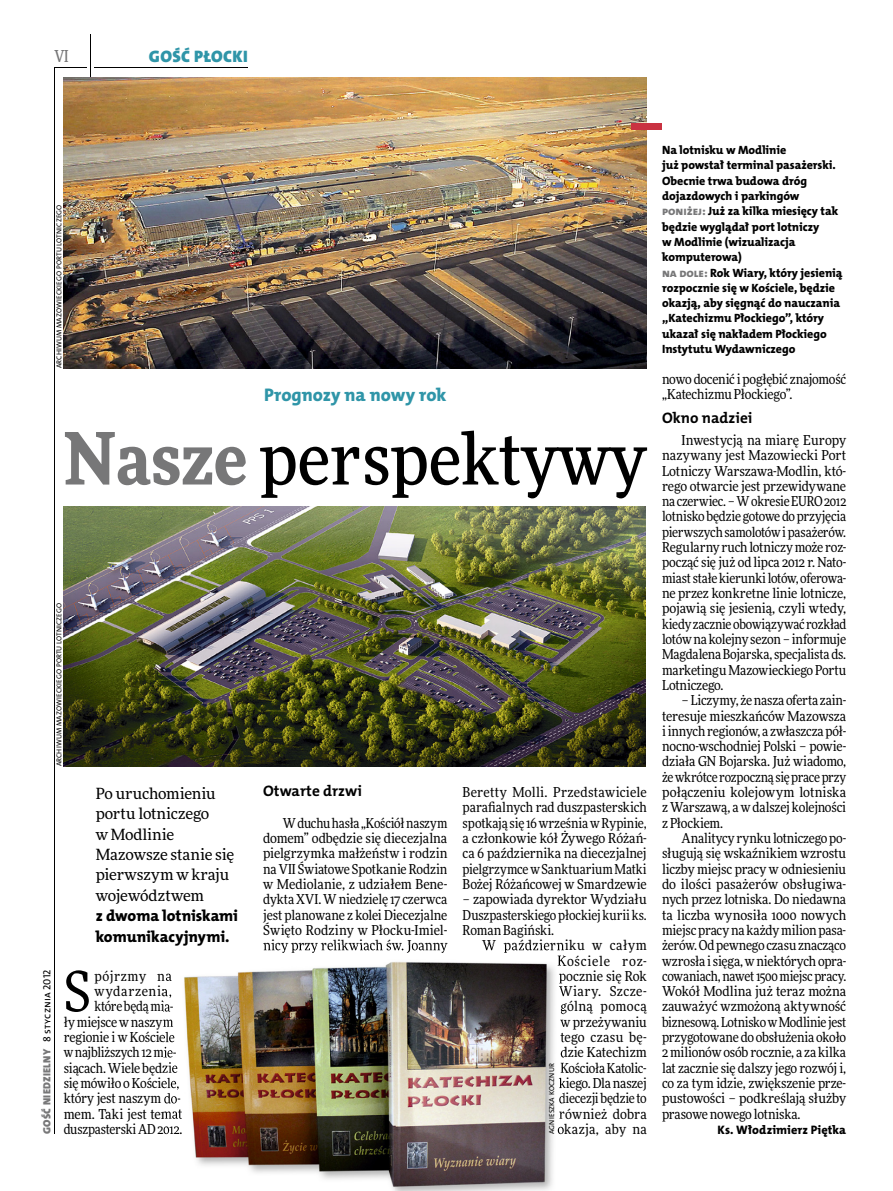
<style>
.page{position:relative;width:893px;height:1191px;background:#fff}
.page>*{position:absolute;margin:0;border:0;box-sizing:border-box;transform-origin:0 0}
.t1{font:500 72px "Freeday Narrow";color:#000}
.t2{font:55.95px "Freeday Narrow News";color:#000}
.t3{font:18.3px "The Mix HP8 Ex Bld";color:#2f95a8}
.t4{font:16.65px "The Mix HP9 Blk";letter-spacing:.02em;color:#2f95a8}
.t5{font:500 16.5px "Freeday Narrow";color:#777778;scale:.9 1}
.t6{font:15.75px/20.4px "The Mix HP8 Ex Bld";letter-spacing:-.005em;color:#000}
.t7{font:15.45px/20.4px "Freeday News";letter-spacing:-.01em;color:#000}
.t8{font:15.3px "The Mix HP7 Bld";color:#000}
.t9{font:13.65px/15.3px "Freeday Narrow News";letter-spacing:-.01em;color:#000;text-align:justify}
.t10{font:13.65px "Freeday Narrow News";letter-spacing:.04em;color:#000}
.t11{font:13.65px "Freeday Narrow News";letter-spacing:.045em;color:#000}
.t12{font:12.3px "The Mix HP8 Ex Bld";letter-spacing:.01em;color:#000}
.t13{font:12px/15.3px "The Mix HP8 Ex Bld";letter-spacing:-.005em;color:#000}
.t14{font:10.5px "The Mix HP9 Blk";letter-spacing:.025em;color:#777778}
.t15{font:7.2px "The Mix HP5 Plain";letter-spacing:.015em;color:#000}
.s1{font-weight:900;color:#777778}
.s2{font-family:"The Mix HP5 Plain";color:#000}
.s3{color:#777778}
</style>
<div class="page">
<hr style="left:54px;top:67px;width:1px;height:1067px;background:#000">
<hr style="left:90px;top:34px;width:1px;height:43px;background:#000">
<hr style="left:54px;top:67px;width:32px;height:1px;background:#000">
<hr style="left:95px;top:67px;width:153px;height:1px;background:#000">
<img style="left:64px;top:77px;width:583px;height:291px">
<img style="left:184px;top:994px;width:370px;height:197px">
<img style="left:184px;top:955px;width:374px;height:39px">
<svg style="left:163px;top:973px;width:12px;height:70px"></svg>
<img style="left:163px;top:1046px;width:13px;height:12px">
<img style="left:163px;top:1062px;width:15px;height:11px">
<img style="left:163px;top:1077px;width:16px;height:13px">
<img style="left:164px;top:1093px;width:16px;height:11px">
<img style="left:163px;top:1109px;width:18px;height:10px">
<img style="left:163px;top:1126px;width:18px;height:9px">
<img style="left:263px;top:945px;width:184px;height:8px">
<img style="left:484px;top:945px;width:79px;height:8px">
<svg style="left:558px;top:955px;width:5px;height:134px"></svg>
<img style="left:559px;top:1093px;width:4px;height:11px">
<svg style="left:558px;top:1111px;width:5px;height:24px"></svg>
<img style="left:64px;top:506px;width:582px;height:260px">
<div style="left:631px;top:123px;width:31px;height:6px;background:#c93241"></div>
<p class="t5" style="left:54px;top:46px;width:17px">VI</p>
<p class="t4" style="left:149px;top:46px;width:100px">GOŚĆ PŁOCKI</p>
<p class="t15" style="left:55px;top:368px;width:165px;rotate:-90deg">Archiwum mAzowieckiego portu Lotniczego</p>
<h3 class="t3" style="left:264px;top:383px;width:184px">Prognozy na nowy rok</h3>
<h1 class="t1" style="left:64px;top:414px;width:583px"><span class="s1">Nasze</span> perspektywy</h1>
<p class="t15" style="left:55px;top:766px;width:165px;rotate:-90deg">Archiwum mAzowieckiego portu Lotniczego</p>
<p class="t7" style="left:96px;top:782px;width:140px">Po uruchomieniu portu lotniczego<br>w Modlinie<br>Mazowsze stanie się pierwszym w kraju województwem</p>
<p class="t6" style="left:96px;top:905px;width:144px">z dwoma lotniskami komunikacyjnymi.</p>
<p class="t14" style="left:40px;top:1134px;width:166px;rotate:-90deg">GOŚĆ NIEDZIELNY <span class="s2">8 stycznia 2012</span></p>
<h2 class="t2" style="left:64px;top:957px;width:29px">S</h2>
<p class="t11" style="left:94px;top:967px;width:79px">pójrzmy na</p>
<p class="t10" style="left:94px;top:983px;width:79px">wydarzenia,</p>
<p class="t9" style="left:94px;top:998px;width:80px">które będą mia-</p>
<p class="t9" style="left:64px;top:1014px;width:111px">ły miejsce w naszym</p>
<p class="t9" style="left:64px;top:1029px;width:112px">regionie i w Kościele</p>
<p class="t9" style="left:64px;top:1044px;width:114px">w najbliższych 12 mie-</p>
<p class="t9" style="left:64px;top:1060px;width:115px">siącach. Wiele będzie</p>
<p class="t9" style="left:64px;top:1075px;width:117px">się mówiło o Kościele,</p>
<p class="t9" style="left:64px;top:1090px;width:119px">który jest naszym do-</p>
<p class="t9" style="left:64px;top:1106px;width:120px">mem. Taki jest temat</p>
<p class="t9" style="left:64px;top:1121px;width:120px">duszpasterski AD 2012.</p>
<p class="t8" style="left:263px;top:781px;width:100px">Otwarte drzwi</p>
<p class="t9" style="left:263px;top:815px;width:186px;text-indent:20px">W duchu hasła „Kościół naszym domem” odbędzie się diecezjalna pielgrzymka małżeństw i rodzin na VII Światowe Spotkanie Rodzin w Mediolanie, z udziałem Bene&shy;dykta XVI. W niedzielę 17 czerwca jest planowane z kolei Diecezjalne Święto Rodziny w Płocku-Imiel&shy;nicy przy relikwiach św. Joanny</p>
<p class="t9" style="left:463px;top:784px;width:186px">Beretty Molli. Przedstawiciele parafialnych rad duszpasterskich spotkają się 16 września w Rypinie, a członkowie kół Żywego Różań&shy;ca 6 października na diecezjalnej pielgrzymce w Sanktuarium Matki Bożej Różańcowej w Smardzewie</p>
<p class="t9" style="left:463px;top:891px;width:186px">– zapowiada dyrektor Wydziału Duszpasterskiego płockiej kurii ks.<br>Roman Bagiński.</p>
<p class="t9" style="left:557px;top:937px;width:91px;text-indent:-75px">W październiku w całym Kościele roz&shy;pocznie się Rok Wiary. Szcze&shy;gólną pomocą w przeżywaniu tego czasu bę&shy;dzie Katechizm Kościoła Katolic&shy;kiego. Dla naszej diecezji będzie to również dobra okazja, aby na</p>
<p class="t15" style="left:547px;top:1134px;width:72px;rotate:-90deg">AgnieszkA kocznur</p>
<p class="t13" style="left:662px;top:142px;width:182px">Na lotnisku w Modlinie<br>już powstał terminal pasażerski.<br>Obecnie trwa budowa dróg dojazdowych i parkingów <span class="s3">poniżej:</span> Już za kilka miesięcy tak będzie wyglądał port lotniczy<br>w Modlinie (wizualizacja komputerowa)<br><span class="s3">na dole:</span> Rok Wiary, który jesienią rozpocznie się w Kościele, będzie okazją, aby sięgnąć do nauczania „Katechizmu Płockiego”, który ukazał się nakładem Płockiego<br>Instytutu Wydawniczego</p>
<p class="t9" style="left:662px;top:371px;width:186px">nowo docenić i pogłębić znajomość „Katechizmu Płockiego”.</p>
<p class="t8" style="left:662px;top:408px;width:92px">Okno nadziei</p>
<p class="t9" style="left:662px;top:432px;width:186px;text-indent:20px">Inwestycją na miarę Europy nazywany jest Mazowiecki Port Lotniczy Warszawa-Modlin, któ&shy;rego otwarcie jest przewidywane na czerwiec. – W okresie EURO 2012 lotnisko będzie gotowe do przyjęcia pierwszych samolotów i pasażerów.<br>Regularny ruch lotniczy może roz&shy;począć się już od lipca 2012 r. Nato&shy;miast stałe kierunki lotów, oferowa&shy;ne przez konkretne linie lotnicze, pojawią się jesienią, czyli wtedy, kiedy zacznie obowiązywać rozkład lotów na kolejny sezon – informuje Magdalena Bojarska, specjalista ds. marketingu Mazowieckiego Portu Lotniczego.</p>
<p class="t9" style="left:662px;top:692px;width:186px;text-indent:20px">– Liczymy, że nasza oferta zain&shy;teresuje mieszkańców Mazowsza i innych regionów, a zwłaszcza pół&shy;nocno-wschodniej Polski – powie&shy;działa GN Bojarska. Już wiadomo, że wkrótce rozpoczną się prace przy połączeniu kolejowym lotniska z Warszawą, a w dalszej kolejności z Płockiem.</p>
<p class="t9" style="left:662px;top:830px;width:186px;text-indent:20px">Analitycy rynku lotniczego po&shy;sługują się wskaźnikiem wzrostu liczby miejsc pracy w odniesieniu do ilości pasażerów obsługiwa&shy;nych przez lotniska. Do niedawna ta liczba wynosiła 1000 nowych miejsc pracy na każdy milion pasa&shy;żerów. Od pewnego czasu znacząco wzrosła i sięga, w niektórych opra&shy;cowaniach, nawet 1500 miejsc pracy.<br>Wokół Modlina już teraz można zauważyć wzmożoną aktywność biznesową. Lotnisko w Modlinie jest przygotowane do obsłużenia około 2 milionów osób rocznie, a za kilka lat zacznie się dalszy jego rozwój i, co za tym idzie, zwiększenie prze&shy;pustowości – podkreślają służby prasowe nowego lotniska.</p>
<p class="t12" style="left:717px;top:1122px;width:130px">Ks. Włodzimierz Piętka</p>
</div>
